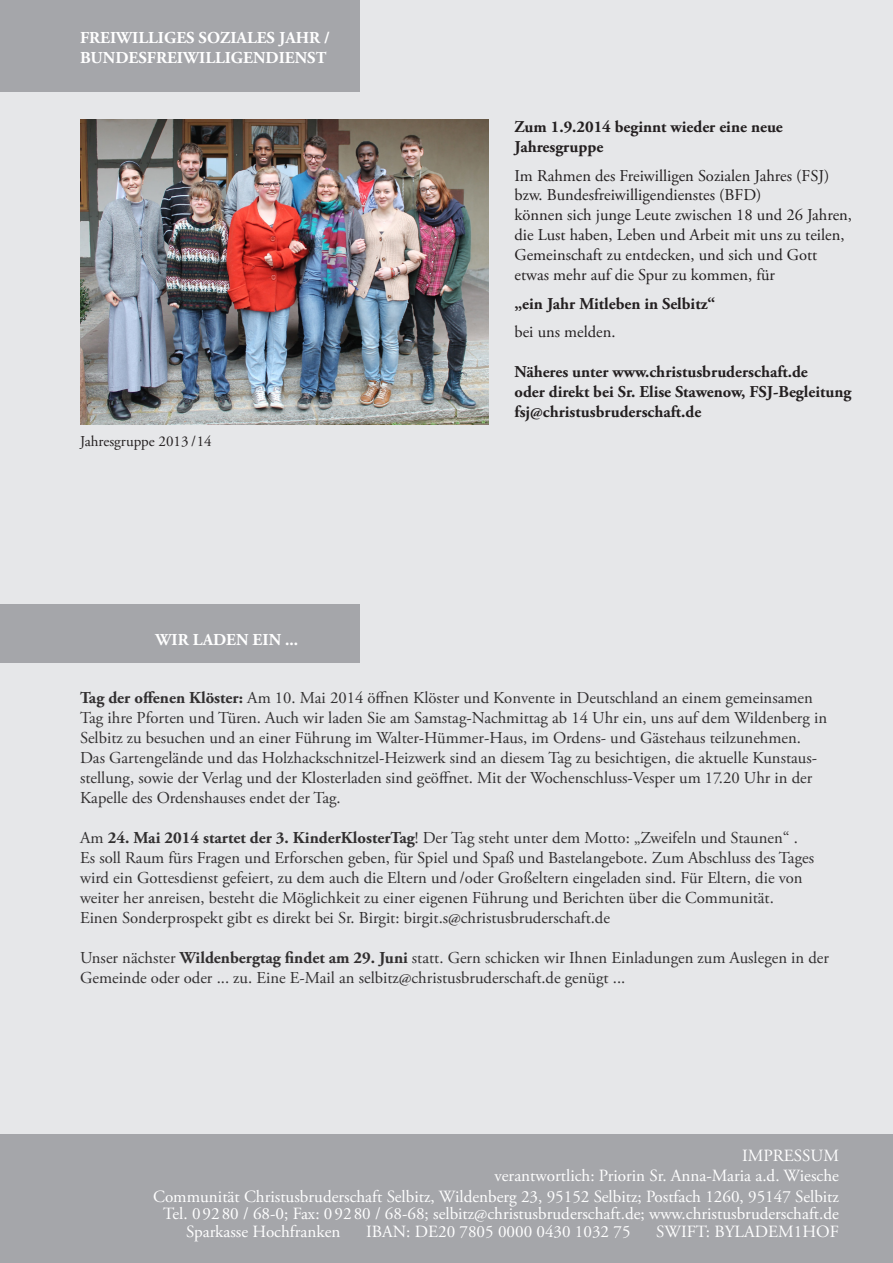
<style>
.page{position:relative;width:893px;height:1263px;background:#fff}
.page>*{position:absolute;margin:0;border:0;box-sizing:border-box;transform-origin:0 0}
.t1{font:17.1px/20.5px "Adobe Garamond Pro";color:#fff;text-align:right}
.t2{font:16.65px/20px "Adobe Garamond Pro";color:#312f30}
.t3{font:700 16.65px/20px "Adobe Garamond Pro";color:#fff}
.t4{font:16.5px/19.8px "Adobe Garamond Pro";color:#231f20}
.t5{font:700 16.5px/19.8px "Adobe Garamond Pro";color:#231f20}
.t6{font:15px "Adobe Garamond Pro";color:#231f20}
.s1{font-weight:700}
</style>
<div class="page">
<div style="left:0;top:0;width:893px;height:1134px;background:#e6e7e9"></div>
<div style="left:0;top:0;width:359px;height:91px;background:#a5a6aa"></div>
<div style="left:0;top:604px;width:359px;height:58px;background:#a5a6aa"></div>
<div style="left:0;top:1134px;width:893px;height:129px;background:#a5a6aa"></div>
<img style="left:80px;top:119px;width:408px;height:305px">
<p class="t3" style="left:80px;top:28px;width:251px">FREIWILLIGES SOZIALES JAHR /<br>BUNDESFREIWILLIGENDIENST</p>
<p class="t6" style="left:80px;top:432px;width:133px">Jahresgruppe 2013 /14</p>
<p class="t3" style="left:156px;top:630px;width:144px">WIR LADEN EIN ...</p>
<p class="t5" style="left:514px;top:117px;width:270px">Zum 1.9.2014 beginnt wieder eine neue<br>Jahresgruppe</p>
<p class="t4" style="left:514px;top:166px;width:339px">Im Rahmen des Freiwilligen Sozialen Jahres (FSJ) bzw. Bundesfreiwilligendienstes (BFD)<br>können sich junge Leute zwischen 18 und 26 Jahren, die Lust haben, Leben und Arbeit mit uns zu teilen, Gemeinschaft zu entdecken, und sich und Gott etwas mehr auf die Spur zu kommen, für</p>
<p class="t5" style="left:514px;top:294px;width:202px">„ein Jahr Mitleben in Selbitz“</p>
<p class="t4" style="left:514px;top:323px;width:103px">bei uns melden.</p>
<p class="t5" style="left:514px;top:362px;width:338px">Näheres unter www.christusbruderschaft.de<br>oder direkt bei Sr. Elise Stawenow, FSJ-Begleitung fsj@christusbruderschaft.de</p>
<p class="t2" style="left:80px;top:688px;width:748px"><span class="s1">Tag der offenen Klöster:</span> Am 10. Mai 2014 öffnen Klöster und Konvente in Deutschland an einem gemeinsamen Tag ihre Pforten und Türen. Auch wir laden Sie am Samstag-Nachmittag ab 14 Uhr ein, uns auf dem Wildenberg in Selbitz zu besuchen und an einer Führung im Walter-Hümmer-Haus, im Ordens- und Gästehaus teilzunehmen.<br>Das Gartengelände und das Holzhackschnitzel-Heizwerk sind an diesem Tag zu besichtigen, die aktuelle Kunstaus&shy;stellung, sowie der Verlag und der Klosterladen sind geöffnet. Mit der Wochenschluss-Vesper um 17.20 Uhr in der Kapelle des Ordenshauses endet der Tag.</p>
<p class="t2" style="left:80px;top:828px;width:735px">Am <span class="s1">24. Mai 2014 startet der 3. KinderKlosterTag</span>! Der Tag steht unter dem Motto: „Zweifeln und Staunen“ .<br>Es soll Raum fürs Fragen und Erforschen geben, für Spiel und Spaß und Bastelangebote. Zum Abschluss des Tages wird ein Gottesdienst gefeiert, zu dem auch die Eltern und /oder Großeltern eingeladen sind. Für Eltern, die von weiter her anreisen, besteht die Möglichkeit zu einer eigenen Führung und Berichten über die Communität.<br>Einen Sonderprospekt gibt es direkt bei Sr. Birgit: birgit.s@christusbruderschaft.de</p>
<p class="t2" style="left:80px;top:948px;width:750px">Unser nächster <span class="s1">Wildenbergtag findet am 29. Juni</span> statt. Gern schicken wir Ihnen Einladungen zum Auslegen in der<br>Gemeinde oder oder ... zu. Eine E-Mail an selbitz@christusbruderschaft.de genügt ...</p>
<p class="t1" style="left:153px;top:1145px;width:687px">IMPRESSUM<br>verantwortlich: Priorin Sr. Anna-Maria a.d. Wiesche<br>Communität Christusbruderschaft Selbitz, Wildenberg 23, 95152 Selbitz; Postfach 1260, 95147 Selbitz</p>
<p class="t1" style="left:186px;top:1206px;width:654px;line-height:17.7px;text-align:left;text-indent:-23px">Tel. 09280 / 68-0; Fax: 09280 / 68-68; selbitz@christusbruderschaft.de; www.christusbruderschaft.de<br>Sparkasse Hochfranken</p>
<p class="t1" style="left:366px;top:1222px;width:266px">IBAN: DE20 7805 0000 0430 1032 75</p>
<p class="t1" style="left:656px;top:1222px;width:184px">SWIFT: BYLADEM1HOF</p>
</div>
